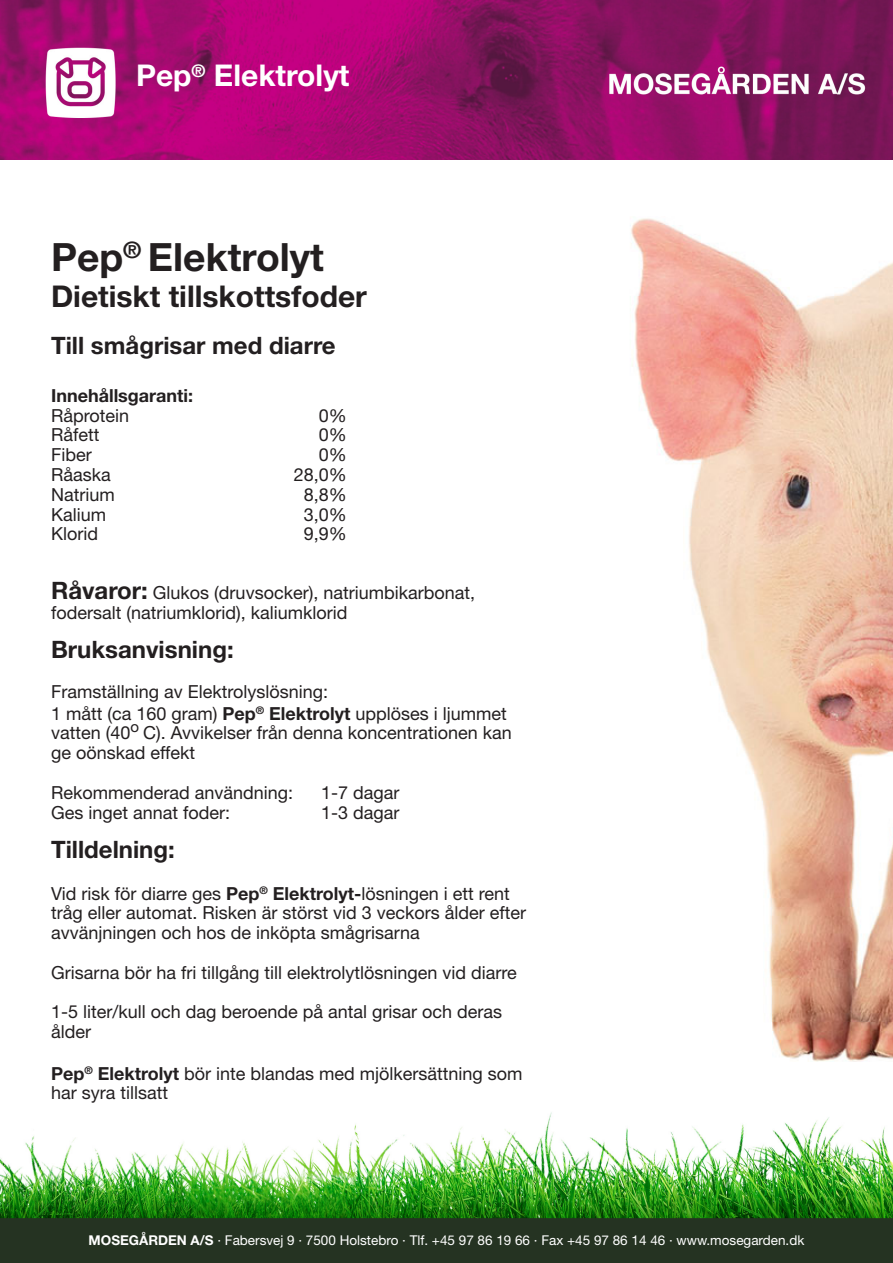
<style>
.page{position:relative;width:893px;height:1263px;background:#fff}
.page>*{position:absolute;margin:0;border:0;box-sizing:border-box;transform-origin:0 0}
.t1{font:700 39px "Helvetica Neue";color:#231f20}
.t2{font:700 30px "Helvetica Neue";color:#231f20}
.t3{font:700 30px "Helvetica Neue";color:#fff}
.t4{font:700 24px "Helvetica Neue";color:#231f20}
.t5{font:18px/19.8px "Helvetica Neue";color:#231f20}
.t6{font:700 18px "Helvetica Neue";color:#231f20}
.t7{font:13.5px "Helvetica Neue";color:#fff}
.s1{font-weight:700;font-size:24px}
.s2{font-weight:700}
</style>
<div class="page">
<img style="left:630px;top:218px;width:263px;height:843px">
<img style="left:0;top:0;width:893px;height:159px">
<img style="left:0;top:1112px;width:893px;height:151px">
<p class="t3" style="left:136px;top:57px;width:215px">Pep<sup>®</sup> Elektrolyt</p>
<p class="t1" style="left:51px;top:233px;width:274px">Pep<sup>®</sup> Elektrolyt</p>
<p class="t2" style="left:51px;top:277px;width:317px">Dietiskt tillskottsfoder</p>
<p class="t4" style="left:51px;top:330px;width:286px">Till smågrisar med diarre</p>
<p class="t6" style="left:51px;top:384px;width:144px">Innehållsgaranti:</p>
<p class="t5" style="left:51px;top:405px;width:80px">Råprotein</p>
<p class="t5" style="left:51px;top:425px;width:50px">Råfett</p>
<p class="t5" style="left:51px;top:445px;width:42px">Fiber</p>
<p class="t5" style="left:51px;top:464px;width:61px">Råaska</p>
<p class="t5" style="left:51px;top:484px;width:65px">Natrium</p>
<p class="t5" style="left:51px;top:504px;width:57px">Kalium</p>
<p class="t5" style="left:51px;top:524px;width:48px">Klorid</p>
<p class="t5" style="left:319px;top:405px;width:30px">0%</p>
<p class="t5" style="left:319px;top:425px;width:30px">0%</p>
<p class="t5" style="left:319px;top:445px;width:30px">0%</p>
<p class="t5" style="left:294px;top:464px;width:55px">28,0%</p>
<p class="t5" style="left:304px;top:484px;width:45px">8,8%</p>
<p class="t5" style="left:304px;top:504px;width:45px">3,0%</p>
<p class="t5" style="left:304px;top:524px;width:45px">9,9%</p>
<p class="t5" style="left:51px;top:582px;width:426px"><span class="s1">Råvaror:</span> Glukos (druvsocker), natriumbikarbonat,</p>
<p class="t5" style="left:51px;top:602px;width:298px">fodersalt (natriumklorid), kaliumklorid</p>
<p class="t4" style="left:51px;top:635px;width:184px">Bruksanvisning:</p>
<p class="t5" style="left:51px;top:681px;width:279px">Framställning av Elektrolyslösning:</p>
<p class="t5" style="left:51px;top:703px;width:462px">1 mått (ca 160 gram) <span class="s2">Pep</span><sup>®</sup> <span class="s2">Elektrolyt</span> upplöses i ljummet vatten (40<sup>o</sup> C). Avvikelser från denna koncentrationen kan ge oönskad effekt</p>
<p class="t5" style="left:51px;top:782px;width:244px">Rekommenderad användning:</p>
<p class="t5" style="left:321px;top:782px;width:80px">1-7 dagar</p>
<p class="t5" style="left:51px;top:802px;width:181px">Ges inget annat foder:</p>
<p class="t5" style="left:321px;top:802px;width:80px">1-3 dagar</p>
<p class="t4" style="left:51px;top:835px;width:125px">Tilldelning:</p>
<p class="t5" style="left:51px;top:883px;width:477px">Vid risk för diarre ges <span class="s2">Pep</span><sup>®</sup> <span class="s2">Elektrolyt-</span>lösningen i ett rent tråg eller automat. Risken är störst vid 3 veckors ålder efter avvänjningen och hos de inköpta smågrisarna</p>
<p class="t5" style="left:51px;top:952px;width:467px;line-height:39.6px">Grisarna bör ha fri tillgång till elektrolytlösningen vid diarre<br>1-5 liter/kull och dag beroende på antal grisar och deras</p>
<p class="t5" style="left:51px;top:1022px;width:41px">ålder</p>
<p class="t5" style="left:51px;top:1063px;width:473px"><span class="s2">Pep</span><sup>®</sup> <span class="s2">Elektrolyt</span> bör inte blandas med mjölkersättning som har syra tillsatt</p>
<p class="t7" style="left:89px;top:1232px;width:717px"><span class="s2">MOSEGÅRDEN A/S</span> · Fabersvej 9 · 7500 Holstebro · Tlf. +45 97 86 19 66 · Fax +45 97 86 14 46 · www.mosegarden.dk</p>
</div>
